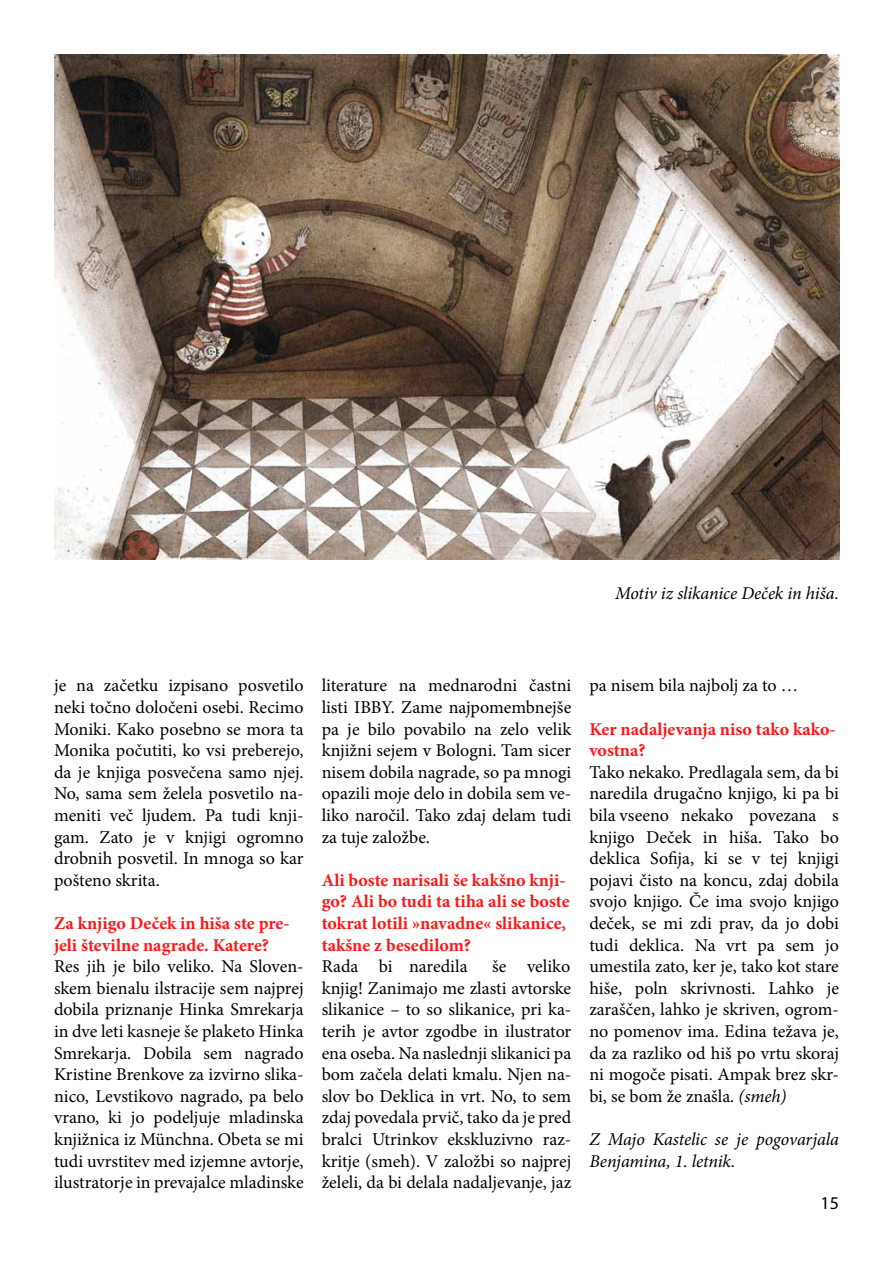
<style>
.page{position:relative;width:893px;height:1263px;background:#fff}
.page>*{position:absolute;margin:0;border:0;box-sizing:border-box;transform-origin:0 0}
.t1{font:18px/21.6px "Minion Pro";color:#000;text-align:justify}
.t2{font:700 18px/21.6px "Minion Pro";color:#ff1717}
.t3{font:italic 18px/21.6px "Minion Pro";letter-spacing:-.005em;color:#000}
.t4{font:18px "Myriad Pro";color:#000}
.s1{font-style:italic}
</style>
<div class="page">
<img style="left:54px;top:54px;width:786px;height:506px">
<p class="t3" style="left:615px;top:582px;width:225px">Motiv iz slikanice Deček in hiša.</p>
<p class="t1" style="left:54px;top:675px;width:251px">je na začetku izpisano posvetilo neki točno določeni osebi. Recimo Moniki. Kako posebno se mora ta Monika počutiti, ko vsi preberejo, da je knjiga posvečena samo njej.<br>No, sama sem želela posvetilo na&shy;meniti več ljudem. Pa tudi knji&shy;gam. Zato je v knjigi ogromno drobnih posvetil. In mnoga so kar pošteno skrita.</p>
<p class="t2" style="left:54px;top:912px;width:237px">Za knjigo Deček in hiša ste pre&shy;jeli številne nagrade. Katere?</p>
<p class="t1" style="left:54px;top:956px;width:251px">Res jih je bilo veliko. Na Sloven&shy;skem bienalu ilstracije sem najprej dobila priznanje Hinka Smrekarja in dve leti kasneje še plaketo Hinka Smrekarja. Dobila sem nagrado Kristine Brenkove za izvirno slika&shy;nico, Levstikovo nagrado, pa belo vrano, ki jo podeljuje mladinska knjižnica iz Münchna. Obeta se mi tudi uvrstitev med izjemne avtorje, ilustratorje in prevajalce mladinske</p>
<p class="t1" style="left:322px;top:675px;width:251px">literature na mednarodni častni listi IBBY. Zame najpomembnejše pa je bilo povabilo na zelo velik knjižni sejem v Bologni. Tam sicer nisem dobila nagrade, so pa mnogi opazili moje delo in dobila sem ve&shy;liko naročil. Tako zdaj delam tudi za tuje založbe.</p>
<p class="t2" style="left:322px;top:869px;width:249px">Ali boste narisali še kakšno knji&shy;go? Ali bo tudi ta tiha ali se boste tokrat lotili »navadne« slikanice, takšne z besedilom?</p>
<p class="t1" style="left:322px;top:956px;width:148px">Rada bi naredila</p>
<p class="t1" style="left:322px;top:956px;width:251px;text-indent:171px">še veliko knjig! Zanimajo me zlasti avtorske slikanice – to so slikanice, pri ka&shy;terih je avtor zgodbe in ilustrator ena oseba. Na naslednji slikanici pa bom začela delati kmalu. Njen na&shy;slov bo Deklica in vrt. No, to sem zdaj povedala prvič, tako da je pred bralci Utrinkov ekskluzivno raz&shy;kritje (smeh). V založbi so najprej želeli, da bi delala nadaljevanje, jaz</p>
<p class="t1" style="left:589px;top:675px;width:210px">pa nisem bila najbolj za to …</p>
<p class="t2" style="left:589px;top:718px;width:248px">Ker nadaljevanja niso tako kako&shy;vostna?</p>
<p class="t1" style="left:589px;top:761px;width:251px">Tako nekako. Predlagala sem, da bi naredila drugačno knjigo, ki pa bi bila vseeno nekako povezana s knjigo Deček in hiša. Tako bo deklica Sofija, ki se v tej knjigi pojavi čisto na koncu, zdaj dobila svojo knjigo. Če ima svojo knjigo deček, se mi zdi prav, da jo dobi tudi deklica. Na vrt pa sem jo umestila zato, ker je, tako kot stare hiše, poln skrivnosti. Lahko je zaraščen, lahko je skriven, ogrom&shy;no pomenov ima. Edina težava je, da za razliko od hiš po vrtu skoraj ni mogoče pisati. Ampak brez skr&shy;bi, se bom že znašla. <span class="s1">(smeh)</span></p>
<p class="t3" style="left:589px;top:1128px;width:251px">Z Majo Kastelic se je pogovarjala<br>Benjamina, 1. letnik.</p>
<p class="t4" style="left:820px;top:1192px;width:20px">15</p>
</div>
